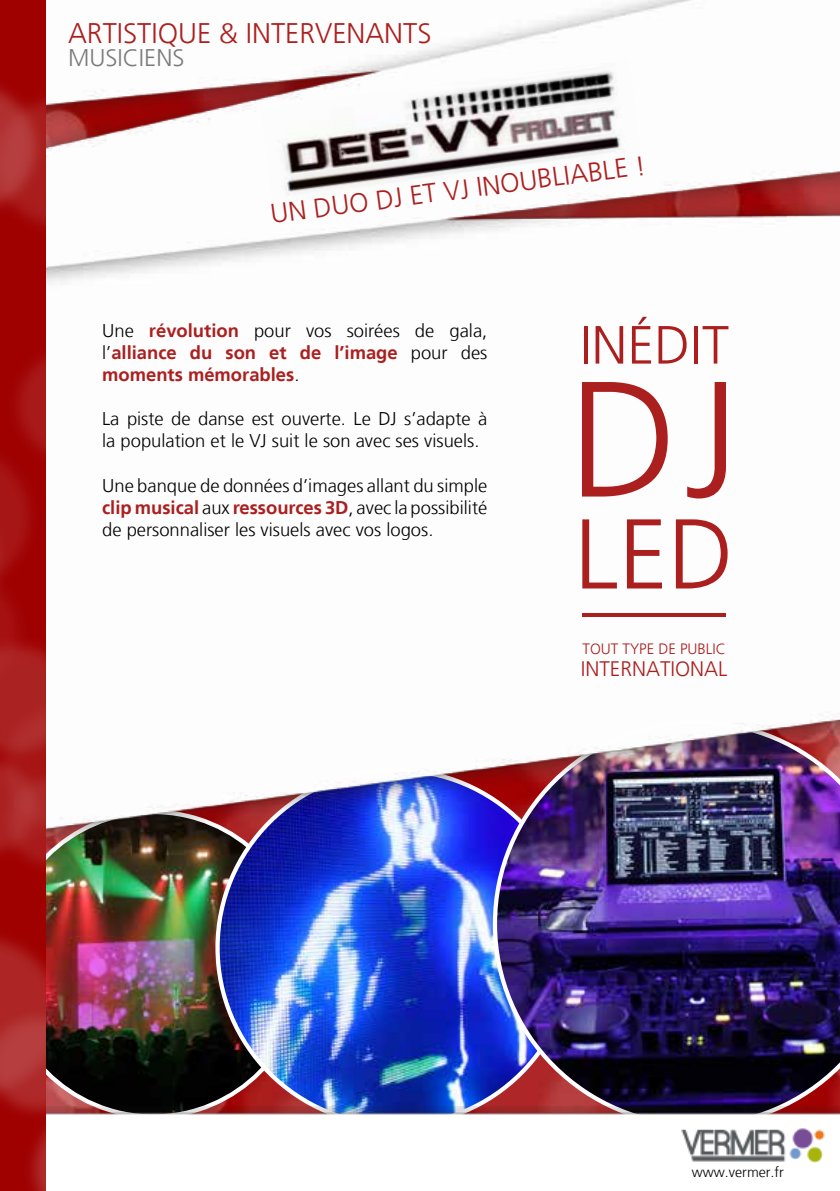
<style>
.page{position:relative;width:840px;height:1191px;background:#fff}
.page>*{position:absolute;margin:0;border:0;box-sizing:border-box;transform-origin:0 0}
.t1{font:300 164px "Frutiger LT";color:#ab201f}
.t2{font:300 99px "Frutiger LT";color:#ab201f}
.t3{font:300 53.8px "Frutiger LT";color:#ab201f}
.t4{font:300 28.2px "Frutiger LT";color:#ab201f}
.t5{font:300 26.8px "Frutiger LT";color:#ab201f}
.t6{font:300 24px "Frutiger LT";color:#7c7b7b}
.t7{font:300 21px "Frutiger LT";color:#ab201f}
.t8{font:300 18.4px/22px "Frutiger LT";color:#000}
.t9{font:700 18.4px/22px "Frutiger LT";color:#ab201f;text-align:justify}
.t10{font:300 15px "Frutiger LT";color:#ab201f}
.t11{font:300 14.2px "Frutiger LT";color:#000}
.s1{font-weight:300;color:#000}
.s2{font-weight:700;color:#ab201f}
</style>
<div class="page">
<img style="left:45px;top:864px;width:259px;height:242px">
<img style="left:217px;top:770px;width:355px;height:355px;border-radius:178px">
<img style="left:492px;top:864px;width:347px;height:242px">
<img style="left:45px;top:0;width:794px;height:864px">
<img style="left:45px;top:1106px;width:794px;height:85px">
<img style="left:680px;top:1127px;width:144px;height:35px">
<hr style="left:581px;top:613px;width:144px;height:4px;background:#ab201f">
<img style="left:260px;top:60px;width:381px;height:149px">
<svg style="left:0;top:0;width:45px;height:1191px;background:#a51313"></svg>
<h3 class="t4" style="left:68px;top:17px;width:365px">ARTISTIQUE &amp; INTERVENANTS</h3>
<h3 class="t6" style="left:68px;top:44px;width:118px">MUSICIENS</h3>
<h3 class="t5" style="left:268px;top:201px;width:379px;rotate:-8deg">UN DUO DJ ET VJ INOUBLIABLE !</h3>
<p class="t9" style="left:102px;top:320px;width:386px"><span class="s1">Une</span> révolution <span class="s1">pour vos soirées de gala, l’</span>alliance du son et de l’image <span class="s1">pour des </span>moments mémorables<span class="s1">.</span></p>
<p class="t8" style="left:102px;top:408px;width:386px">La piste de danse est ouverte. Le DJ s’adapte à la population et le VJ suit le son avec ses visuels.</p>
<p class="t8" style="left:102px;top:474px;width:386px;text-align:justify">Une banque de données d’images allant du simple <span class="s2">clip musical</span> aux <span class="s2">ressources 3D</span>, avec la possibilité de personnaliser les visuels avec vos logos.</p>
<h3 class="t3" style="left:579px;top:314px;width:151px">INÉDIT</h3>
<h1 class="t1" style="left:568px;top:347px;width:172px">DJ</h1>
<h2 class="t2" style="left:574px;top:498px;width:161px">LED</h2>
<p class="t10" style="left:582px;top:640px;width:145px">TOUT TYPE DE PUBLIC</p>
<p class="t7" style="left:580px;top:657px;width:148px">INTERNATIONAL</p>
<p class="t11" style="left:691px;top:1163px;width:93px">www.vermer.fr</p>
</div>
